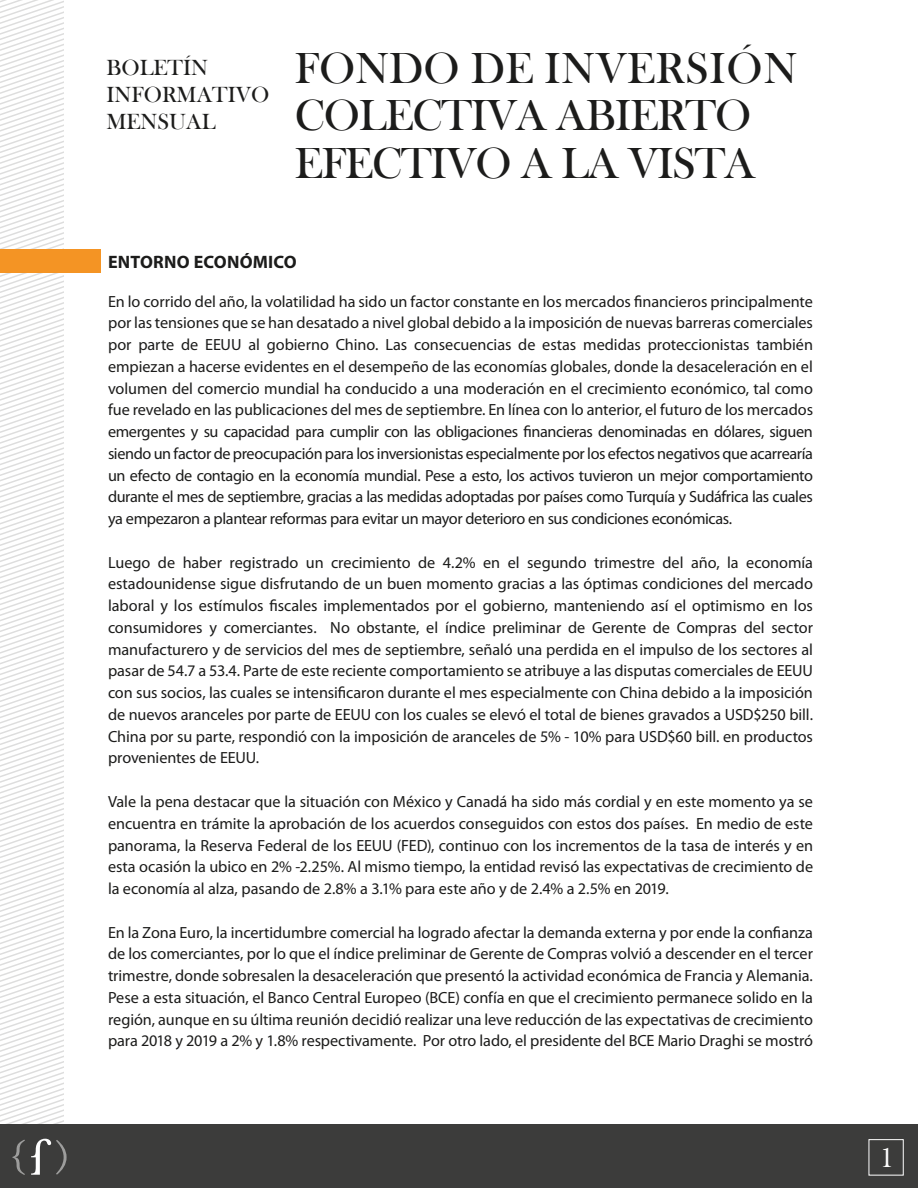
<style>
.page{position:relative;width:918px;height:1188px;background:#fff}
.page>*{position:absolute;margin:0;border:0;box-sizing:border-box;transform-origin:0 0}
.t1{font:44.7px/47.5px "Bask Old Face";letter-spacing:-.02em;color:#1c1c1b}
.t2{font:28.5px "Bask Old Face";color:#fff}
.t3{font:22.5px/27px "Bask Old Face";color:#1c1c1b}
.t4{font:700 18px "Myriad Pro";letter-spacing:.01em;color:#1c1c1b}
.t5{font:16.2px/21.8px "Myriad Pro";letter-spacing:-.01em;color:#1c1c1b;text-align:justify}
</style>
<div class="page">
<svg style="left:0;top:273px;width:64px;height:851px"></svg>
<div style="left:0;top:1124px;width:918px;height:64px;background:#3c3c3b"></div>
<svg style="left:12px;top:1140px;width:13px;height:35px"></svg>
<svg style="left:31px;top:1139px;width:36px;height:36px"></svg>
<div style="left:869px;top:1139px;width:35px;height:37px;border:1px solid #fff"></div>
<div style="left:0;top:249px;width:100px;height:24px;background:#f49424"></div>
<h3 class="t3" style="left:106px;top:54px;width:164px">BOLETÍN<br>INFORMATIVO<br>MENSUAL</h3>
<h1 class="t1" style="left:295px;top:45px;width:504px">FONDO DE INVERSIÓN<br>COLECTIVA ABIERTO<br>EFECTIVO A LA VISTA</h1>
<p class="t4" style="left:108px;top:252px;width:190px">ENTORNO ECONÓMICO</p>
<p class="t5" style="left:108px;top:291px;width:707px">En lo corrido del año, la volatilidad ha sido un factor constante en los mercados financieros principalmente por las tensiones que se han desatado a nivel global debido a la imposición de nuevas barreras comerciales por parte de EEUU al gobierno Chino. Las consecuencias de estas medidas proteccionistas también empiezan a hacerse evidentes en el desempeño de las economías globales, donde la desaceleración en el volumen del comercio mundial ha conducido a una moderación en el crecimiento económico, tal como fue revelado en las publicaciones del mes de septiembre. En línea con lo anterior, el futuro de los mercados emergentes y su capacidad para cumplir con las obligaciones financieras denominadas en dólares, siguen siendo un factor de preocupación para los inversionistas especialmente por los efectos negativos que acarrearía un efecto de contagio en la economía mundial. Pese a esto, los activos tuvieron un mejor comportamiento durante el mes de septiembre, gracias a las medidas adoptadas por países como Turquía y Sudáfrica las cuales ya empezaron a plantear reformas para evitar un mayor deterioro en sus condiciones económicas.</p>
<p class="t5" style="left:108px;top:552px;width:707px">Luego de haber registrado un crecimiento de 4.2% en el segundo trimestre del año, la economía estadounidense sigue disfrutando de un buen momento gracias a las óptimas condiciones del mercado laboral y los estímulos fiscales implementados por el gobierno, manteniendo así el optimismo en los consumidores y comerciantes. No obstante, el índice preliminar de Gerente de Compras del sector manufacturero y de servicios del mes de septiembre, señaló una perdida en el impulso de los sectores al pasar de 54.7 a 53.4. Parte de este reciente comportamiento se atribuye a las disputas comerciales de EEUU con sus socios, las cuales se intensificaron durante el mes especialmente con China debido a la imposición de nuevos aranceles por parte de EEUU con los cuales se elevó el total de bienes gravados a USD$250 bill.<br>China por su parte, respondió con la imposición de aranceles de 5% - 10% para USD$60 bill. en productos provenientes de EEUU.</p>
<p class="t5" style="left:108px;top:791px;width:707px">Vale la pena destacar que la situación con México y Canadá ha sido más cordial y en este momento ya se encuentra en trámite la aprobación de los acuerdos conseguidos con estos dos países. En medio de este panorama, la Reserva Federal de los EEUU (FED), continuo con los incrementos de la tasa de interés y en esta ocasión la ubico en 2% -2.25%. Al mismo tiempo, la entidad revisó las expectativas de crecimiento de la economía al alza, pasando de 2.8% a 3.1% para este año y de 2.4% a 2.5% en 2019.</p>
<p class="t5" style="left:108px;top:922px;width:707px">En la Zona Euro, la incertidumbre comercial ha logrado afectar la demanda externa y por ende la confianza de los comerciantes, por lo que el índice preliminar de Gerente de Compras volvió a descender en el tercer trimestre, donde sobresalen la desaceleración que presentó la actividad económica de Francia y Alemania.<br>Pese a esta situación, el Banco Central Europeo (BCE) confía en que el crecimiento permanece solido en la región, aunque en su última reunión decidió realizar una leve reducción de las expectativas de crecimiento para 2018 y 2019 a 2% y 1.8% respectivamente. Por otro lado, el presidente del BCE Mario Draghi se mostró</p>
<h2 class="t2" style="left:880px;top:1142px;width:16px">1</h2>
</div>
